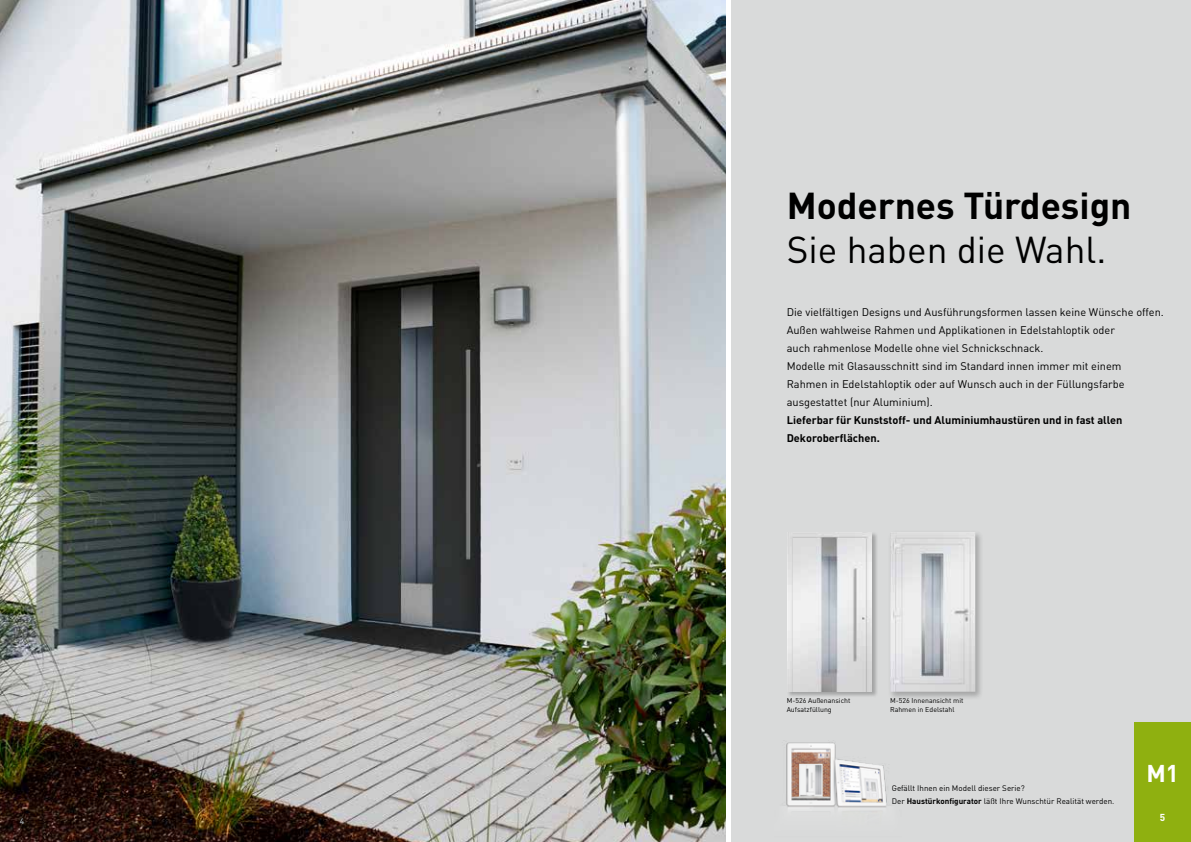
<style>
.page{position:relative;width:1191px;height:842px;background:#fff}
.page>*{position:absolute;margin:0;border:0;box-sizing:border-box;transform-origin:0 0}
.t1{font:700 37px "DIN Pro";color:#000}
.t2{font:37px "DIN Pro";color:#000}
.t3{font:700 24px "DIN Pro";color:#fff}
.t4{font:11px/18px "DIN Pro";color:#000}
.t5{font:700 11px/18px "DIN Pro";color:#000}
.t6{font:700 10px "DIN Pro";color:#fff}
.t7{font:8px/13px "DIN Pro";color:#000}
.t8{font:700 8px "DIN Pro";color:#969a9c}
.t9{font:7px/9px "DIN Pro";color:#000}
.s1{font-weight:700}
</style>
<div class="page">
<img style="left:0;top:0;width:726px;height:842px">
<div style="left:731px;top:0;width:460px;height:842px;background:#d9dada"></div>
<div style="left:786px;top:531px;width:92px;height:167px;background:#000;opacity:.25"></div>
<img style="left:787px;top:532px;width:85px;height:160px">
<div style="left:887px;top:529px;width:96px;height:171px;background:#000;opacity:.25"></div>
<img style="left:890px;top:532px;width:85px;height:160px">
<img style="left:786px;top:742px;width:101px;height:69px">
<div style="left:1134px;top:721px;width:57px;height:121px;background:#8fb010"></div>
<p class="t8" style="left:20px;top:816px;width:6px">4</p>
<h1 class="t1" style="left:786px;top:180px;width:346px">Modernes Türdesign</h1>
<h1 class="t2" style="left:786px;top:225px;width:321px">Sie haben die Wahl.</h1>
<p class="t4" style="left:786px;top:303px;width:379px">Die vielfältigen Designs und Ausführungsformen lassen keine Wünsche offen.<br>Außen wahlweise Rahmen und Applikationen in Edelstahloptik oder<br>auch rahmenlose Modelle ohne viel Schnickschnack.<br>Modelle mit Glasausschnitt sind im Standard innen immer mit einem Rahmen in Edelstahloptik oder auf Wunsch auch in der Füllungsfarbe ausgestattet (nur Aluminium).</p>
<p class="t5" style="left:786px;top:411px;width:337px">Lieferbar für Kunststoff- und Aluminiumhaustüren und in fast allen<br>Dekoroberflächen.</p>
<p class="t9" style="left:786px;top:696px;width:65px">M-526 Außenansicht<br>Aufsatzfüllung</p>
<p class="t9" style="left:890px;top:696px;width:75px">M-526 Innenansicht mit<br>Rahmen in Edelstahl</p>
<p class="t7" style="left:891px;top:781px;width:224px">Gefällt Ihnen ein Modell dieser Serie?<br>Der <span class="s1">Haustürkonfigurator</span> läßt Ihre Wunschtür Realität werden.</p>
<h2 class="t3" style="left:1146px;top:757px;width:34px">M1</h2>
<p class="t6" style="left:1159px;top:811px;width:7px">5</p>
</div>
